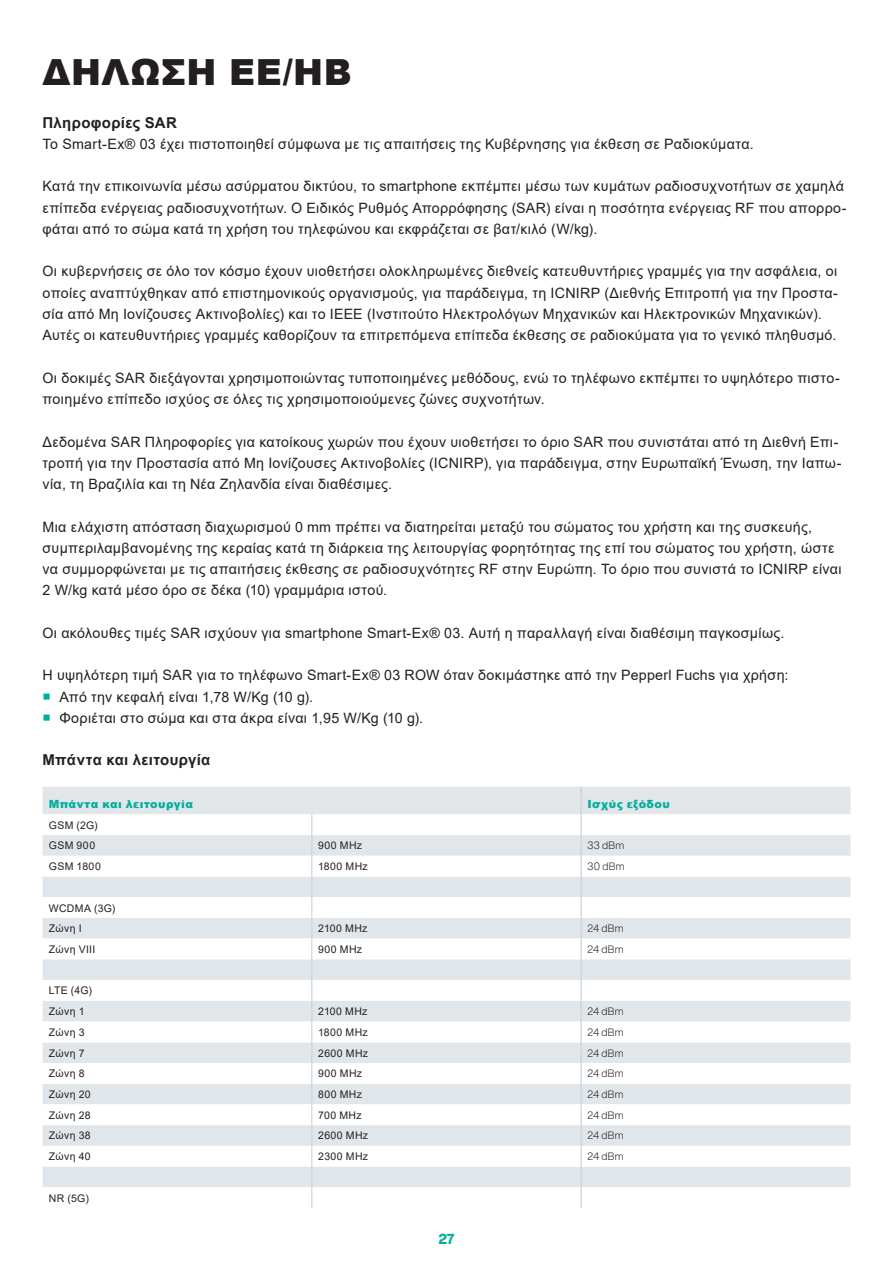
<style>
.page{position:relative;width:893px;height:1263px;background:#fff}
.page>*{position:absolute;margin:0;border:0;box-sizing:border-box;transform-origin:0 0}
.Headline_24_pt__Standard{font:900 36px "Arial";letter-spacing:.015em;color:#231f20}
.Subhead_10_pt__Schwarz{font:700 15px "Arial";letter-spacing:.02em;color:#231f20}
.Fließtext_9_5_pt__Schwarz{font:14.25px/21.3px "Arial";letter-spacing:.025em;color:#231f20}
.t1{font:800 14.25px "Helvetica Now Display";color:#00ae9d}
.Tabelle__Headline_7_5_pt_P_F_Grün{font:900 11.25px "Arial";letter-spacing:.04em;color:#00ae9d}
.Tabelle__Fließtext_7_pt__Schwarz{font:10.5px "Arial";letter-spacing:.035em;color:#231f20}
.Tabelle__Fließtext_7_pt__Schwarz-2{font:300 10.5px "Helvetica Now Display";letter-spacing:.035em;color:#231f20}
.Tabelle__Spaltenheadline_7_pt__Schwarz{font:10.5px "Arial";letter-spacing:.03em;color:#231f20}
</style>
<div class="page">
<div style="left:43px;top:787px;width:807px;height:27px;background:#e1e6ea"></div>
<svg style="left:43px;top:814px;width:807px;height:394px"></svg>
<svg style="left:311px;top:814px;width:1px;height:394px"></svg>
<svg style="left:581px;top:787px;width:1px;height:421px"></svg>
<p class="Headline_24_pt__Standard" style="left:43px;top:46px;width:311px">ΔΗΛΩΣΗ ΕΕ/HB</p>
<p class="Subhead_10_pt__Schwarz" style="left:43px;top:112px;width:136px">Πληροφορίες SAR</p>
<p class="Fließtext_9_5_pt__Schwarz" style="left:43px;top:133px;width:713px">Το Smart-Ex® 03 έχει πιστοποιηθεί σύμφωνα με τις απαιτήσεις της Κυβέρνησης για έκθεση σε Ραδιοκύματα.</p>
<p class="Fließtext_9_5_pt__Schwarz" style="left:43px;top:176px;width:806px">Κατά την επικοινωνία μέσω ασύρματου δικτύου, το smartphone εκπέμπει μέσω των κυμάτων ραδιοσυχνοτήτων σε χαμηλά επίπεδα ενέργειας ραδιοσυχνοτήτων. Ο Ειδικός Ρυθμός Απορρόφησης (SAR) είναι η ποσότητα ενέργειας RF που απορρο&shy;φάται από το σώμα κατά τη χρήση του τηλεφώνου και εκφράζεται σε βατ/κιλό (W/kg).</p>
<p class="Fließtext_9_5_pt__Schwarz" style="left:43px;top:261px;width:797px">Οι κυβερνήσεις σε όλο τον κόσμο έχουν υιοθετήσει ολοκληρωμένες διεθνείς κατευθυντήριες γραμμές για την ασφάλεια, οι οποίες αναπτύχθηκαν από επιστημονικούς οργανισμούς, για παράδειγμα, τη ICNIRP (Διεθνής Επιτροπή για την Προστα&shy;σία από Μη Ιονίζουσες Ακτινοβολίες) και το IEEE (Ινστιτούτο Ηλεκτρολόγων Μηχανικών και Ηλεκτρονικών Μηχανικών).<br>Αυτές οι κατευθυντήριες γραμμές καθορίζουν τα επιτρεπόμενα επίπεδα έκθεσης σε ραδιοκύματα για το γενικό πληθυσμό.</p>
<p class="Fließtext_9_5_pt__Schwarz" style="left:43px;top:367px;width:799px">Οι δοκιμές SAR διεξάγονται χρησιμοποιώντας τυποποιημένες μεθόδους, ενώ το τηλέφωνο εκπέμπει το υψηλότερο πιστο&shy;ποιημένο επίπεδο ισχύος σε όλες τις χρησιμοποιούμενες ζώνες συχνοτήτων.</p>
<p class="Fließtext_9_5_pt__Schwarz" style="left:43px;top:431px;width:800px">Δεδομένα SAR Πληροφορίες για κατοίκους χωρών που έχουν υιοθετήσει το όριο SAR που συνιστάται από τη Διεθνή Επι&shy;τροπή για την Προστασία από Μη Ιονίζουσες Ακτινοβολίες (ICNIRP), για παράδειγμα, στην Ευρωπαϊκή Ένωση, την Ιαπω&shy;νία, τη Βραζιλία και τη Νέα Ζηλανδία είναι διαθέσιμες.</p>
<p class="Fließtext_9_5_pt__Schwarz" style="left:43px;top:516px;width:801px">Μια ελάχιστη απόσταση διαχωρισμού 0 mm πρέπει να διατηρείται μεταξύ του σώματος του χρήστη και της συσκευής, συμπεριλαμβανομένης της κεραίας κατά τη διάρκεια της λειτουργίας φορητότητας της επί του σώματος του χρήστη, ώστε να συμμορφώνεται με τις απαιτήσεις έκθεσης σε ραδιοσυχνότητες RF στην Ευρώπη. Το όριο που συνιστά το ICNIRP είναι 2 W/kg κατά μέσο όρο σε δέκα (10) γραμμάρια ιστού.</p>
<p class="Fließtext_9_5_pt__Schwarz" style="left:43px;top:622px;width:743px">Οι ακόλουθες τιμές SAR ισχύουν για smartphone Smart-Ex® 03. Αυτή η παραλλαγή είναι διαθέσιμη παγκοσμίως.</p>
<p class="Fließtext_9_5_pt__Schwarz" style="left:43px;top:665px;width:747px">Η υψηλότερη τιμή SAR για το τηλέφωνο Smart-Ex® 03 ROW όταν δοκιμάστηκε από την Pepperl Fuchs για χρήση:</p>
<p class="Fließtext_9_5_pt__Schwarz" style="left:43px;top:686px;width:271px"><sup>■</sup> Από την κεφαλή είναι 1,78 W/Kg (10 g).</p>
<p class="Fließtext_9_5_pt__Schwarz" style="left:43px;top:707px;width:381px"><sup>■</sup> Φοριέται στο σώμα και στα άκρα είναι 1,95 W/Kg (10 g).</p>
<p class="Subhead_10_pt__Schwarz" style="left:43px;top:750px;width:169px">Μπάντα και λειτουργία</p>
<p class="Tabelle__Headline_7_5_pt_P_F_Grün" style="left:49px;top:796px;width:146px">Μπάντα και λειτουργία</p>
<p class="Tabelle__Headline_7_5_pt_P_F_Grün" style="left:587px;top:796px;width:84px">Ισχύς εξόδου</p>
<p class="Tabelle__Spaltenheadline_7_pt__Schwarz" style="left:49px;top:818px;width:50px">GSM (2G)</p>
<p class="Tabelle__Fließtext_7_pt__Schwarz" style="left:49px;top:838px;width:48px">GSM 900</p>
<p class="Tabelle__Fließtext_7_pt__Schwarz" style="left:318px;top:838px;width:45px">900 MHz</p>
<p class="Tabelle__Fließtext_7_pt__Schwarz-2" style="left:587px;top:838px;width:38px">33 dBm</p>
<p class="Tabelle__Fließtext_7_pt__Schwarz" style="left:49px;top:859px;width:53px">GSM 1800</p>
<p class="Tabelle__Fließtext_7_pt__Schwarz" style="left:318px;top:859px;width:51px">1800 MHz</p>
<p class="Tabelle__Fließtext_7_pt__Schwarz-2" style="left:587px;top:859px;width:39px">30 dBm</p>
<p class="Tabelle__Spaltenheadline_7_pt__Schwarz" style="left:49px;top:900px;width:68px">WCDMA (3G)</p>
<p class="Tabelle__Fließtext_7_pt__Schwarz" style="left:49px;top:921px;width:34px">Ζώνη I</p>
<p class="Tabelle__Fließtext_7_pt__Schwarz" style="left:318px;top:921px;width:51px">2100 MHz</p>
<p class="Tabelle__Fließtext_7_pt__Schwarz-2" style="left:587px;top:921px;width:38px">24 dBm</p>
<p class="Tabelle__Fließtext_7_pt__Schwarz" style="left:49px;top:942px;width:48px">Ζώνη VIII</p>
<p class="Tabelle__Fließtext_7_pt__Schwarz" style="left:318px;top:942px;width:45px">900 MHz</p>
<p class="Tabelle__Fließtext_7_pt__Schwarz-2" style="left:587px;top:942px;width:38px">24 dBm</p>
<p class="Tabelle__Spaltenheadline_7_pt__Schwarz" style="left:49px;top:983px;width:45px">LTE (4G)</p>
<p class="Tabelle__Fließtext_7_pt__Schwarz" style="left:49px;top:1004px;width:37px">Ζώνη 1</p>
<p class="Tabelle__Fließtext_7_pt__Schwarz" style="left:318px;top:1004px;width:51px">2100 MHz</p>
<p class="Tabelle__Fließtext_7_pt__Schwarz-2" style="left:587px;top:1004px;width:38px">24 dBm</p>
<p class="Tabelle__Fließtext_7_pt__Schwarz" style="left:49px;top:1025px;width:37px">Ζώνη 3</p>
<p class="Tabelle__Fließtext_7_pt__Schwarz" style="left:318px;top:1025px;width:51px">1800 MHz</p>
<p class="Tabelle__Fließtext_7_pt__Schwarz-2" style="left:587px;top:1025px;width:38px">24 dBm</p>
<p class="Tabelle__Fließtext_7_pt__Schwarz" style="left:49px;top:1046px;width:37px">Ζώνη 7</p>
<p class="Tabelle__Fließtext_7_pt__Schwarz" style="left:318px;top:1046px;width:51px">2600 MHz</p>
<p class="Tabelle__Fließtext_7_pt__Schwarz-2" style="left:587px;top:1046px;width:38px">24 dBm</p>
<p class="Tabelle__Fließtext_7_pt__Schwarz" style="left:49px;top:1066px;width:37px">Ζώνη 8</p>
<p class="Tabelle__Fließtext_7_pt__Schwarz" style="left:318px;top:1066px;width:45px">900 MHz</p>
<p class="Tabelle__Fließtext_7_pt__Schwarz-2" style="left:587px;top:1066px;width:38px">24 dBm</p>
<p class="Tabelle__Fließtext_7_pt__Schwarz" style="left:49px;top:1087px;width:43px">Ζώνη 20</p>
<p class="Tabelle__Fließtext_7_pt__Schwarz" style="left:318px;top:1087px;width:45px">800 MHz</p>
<p class="Tabelle__Fließtext_7_pt__Schwarz-2" style="left:587px;top:1087px;width:38px">24 dBm</p>
<p class="Tabelle__Fließtext_7_pt__Schwarz" style="left:49px;top:1108px;width:43px">Ζώνη 28</p>
<p class="Tabelle__Fließtext_7_pt__Schwarz" style="left:318px;top:1108px;width:45px">700 MHz</p>
<p class="Tabelle__Fließtext_7_pt__Schwarz-2" style="left:587px;top:1108px;width:38px">24 dBm</p>
<p class="Tabelle__Fließtext_7_pt__Schwarz" style="left:49px;top:1128px;width:43px">Ζώνη 38</p>
<p class="Tabelle__Fließtext_7_pt__Schwarz" style="left:318px;top:1128px;width:51px">2600 MHz</p>
<p class="Tabelle__Fließtext_7_pt__Schwarz-2" style="left:587px;top:1128px;width:38px">24 dBm</p>
<p class="Tabelle__Fließtext_7_pt__Schwarz" style="left:49px;top:1149px;width:43px">Ζώνη 40</p>
<p class="Tabelle__Fließtext_7_pt__Schwarz" style="left:318px;top:1149px;width:51px">2300 MHz</p>
<p class="Tabelle__Fließtext_7_pt__Schwarz-2" style="left:587px;top:1149px;width:38px">24 dBm</p>
<p class="Tabelle__Spaltenheadline_7_pt__Schwarz" style="left:49px;top:1190px;width:41px">NR (5G)</p>
<p class="t1" style="left:438px;top:1229px;width:18px">27</p>
</div>
